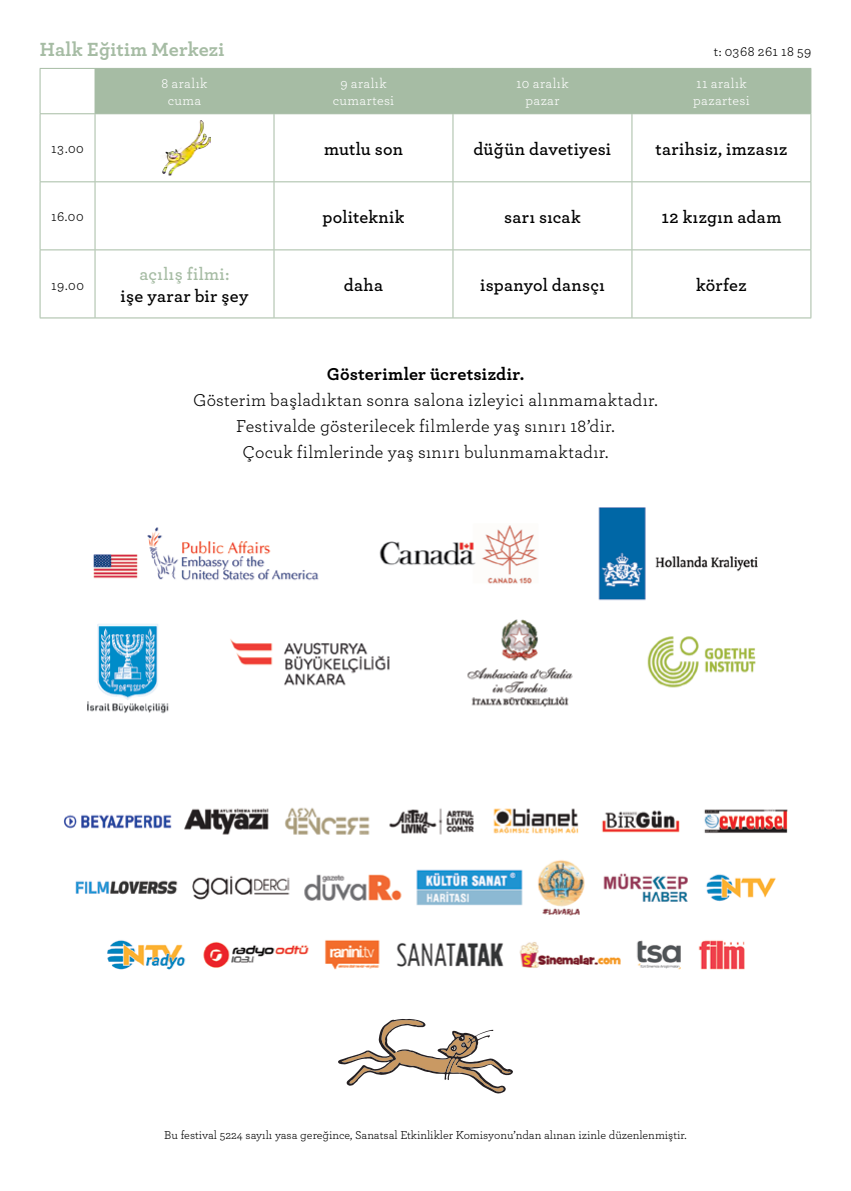
<style>
.page{position:relative;width:851px;height:1191px;background:#fff}
.page>*{position:absolute;margin:0;border:0;box-sizing:border-box;transform-origin:0 0}
.t1{font:700 20px "Archer";letter-spacing:.01em;color:#a6bca4}
.t2{font:18px/26px "Archer";letter-spacing:.015em;color:#000;text-align:center}
.t3{font:600 18px "Archer";letter-spacing:.015em;color:#000}
.t4{font:700 18px "Archer";letter-spacing:.015em;color:#000}
.t5{font:600 18px "Archer";letter-spacing:.02em;color:#a6bca4}
.t6{font:14px/16.8px "Archer";letter-spacing:.03em;color:#fff;text-align:center}
.t7{font:14px "Archer";letter-spacing:.025em;color:#000}
.t8{font:14px "Archer";color:#000101}
.t9{font:12px "Archer";color:#000}
</style>
<div class="page">
<div style="left:96px;top:69px;width:714px;height:44px;background:#a6bca4"></div>
<hr style="left:40px;top:68px;width:55px;height:1px;background:#a6bca4">
<hr style="left:40px;top:69px;width:1px;height:44px;background:#a6bca4">
<hr style="left:95px;top:68px;width:179px;height:1px;background:#a6bca4">
<hr style="left:274px;top:68px;width:179px;height:1px;background:#a6bca4">
<hr style="left:453px;top:68px;width:179px;height:1px;background:#a6bca4">
<hr style="left:632px;top:68px;width:179px;height:1px;background:#a6bca4">
<hr style="left:40px;top:250px;width:1px;height:67px;background:#a6bca4">
<hr style="left:40px;top:114px;width:1px;height:67px;background:#a6bca4">
<hr style="left:40px;top:182px;width:1px;height:67px;background:#a6bca4">
<hr style="left:95px;top:69px;width:1px;height:44px;background:#a6bca4">
<hr style="left:273px;top:69px;width:1px;height:44px;background:#a6bca4">
<hr style="left:452px;top:69px;width:1px;height:44px;background:#a6bca4">
<hr style="left:631px;top:69px;width:1px;height:44px;background:#a6bca4">
<hr style="left:810px;top:69px;width:1px;height:44px;background:#a6bca4">
<hr style="left:95px;top:250px;width:1px;height:67px;background:#a6bca4">
<hr style="left:273px;top:250px;width:1px;height:67px;background:#a6bca4">
<hr style="left:452px;top:250px;width:1px;height:67px;background:#a6bca4">
<hr style="left:631px;top:250px;width:1px;height:67px;background:#a6bca4">
<hr style="left:810px;top:250px;width:1px;height:67px;background:#a6bca4">
<hr style="left:40px;top:317px;width:55px;height:1px;background:#a6bca4">
<hr style="left:95px;top:317px;width:179px;height:1px;background:#a6bca4">
<hr style="left:274px;top:317px;width:179px;height:1px;background:#a6bca4">
<hr style="left:453px;top:317px;width:179px;height:1px;background:#a6bca4">
<hr style="left:632px;top:317px;width:179px;height:1px;background:#a6bca4">
<hr style="left:40px;top:113px;width:55px;height:1px;background:#a6bca4">
<hr style="left:95px;top:113px;width:179px;height:1px;background:#a6bca4">
<hr style="left:95px;top:114px;width:1px;height:67px;background:#a6bca4">
<hr style="left:274px;top:113px;width:179px;height:1px;background:#a6bca4">
<hr style="left:273px;top:114px;width:1px;height:67px;background:#a6bca4">
<hr style="left:453px;top:113px;width:179px;height:1px;background:#a6bca4">
<hr style="left:452px;top:114px;width:1px;height:67px;background:#a6bca4">
<hr style="left:632px;top:113px;width:179px;height:1px;background:#a6bca4">
<hr style="left:631px;top:114px;width:1px;height:67px;background:#a6bca4">
<hr style="left:810px;top:114px;width:1px;height:67px;background:#a6bca4">
<hr style="left:40px;top:181px;width:55px;height:1px;background:#a6bca4">
<hr style="left:95px;top:181px;width:179px;height:1px;background:#a6bca4">
<hr style="left:95px;top:182px;width:1px;height:67px;background:#a6bca4">
<hr style="left:274px;top:181px;width:179px;height:1px;background:#a6bca4">
<hr style="left:273px;top:182px;width:1px;height:67px;background:#a6bca4">
<hr style="left:453px;top:181px;width:179px;height:1px;background:#a6bca4">
<hr style="left:452px;top:182px;width:1px;height:67px;background:#a6bca4">
<hr style="left:632px;top:181px;width:179px;height:1px;background:#a6bca4">
<hr style="left:631px;top:182px;width:1px;height:67px;background:#a6bca4">
<hr style="left:810px;top:182px;width:1px;height:67px;background:#a6bca4">
<hr style="left:40px;top:249px;width:55px;height:1px;background:#a6bca4">
<hr style="left:95px;top:249px;width:179px;height:1px;background:#a6bca4">
<hr style="left:274px;top:249px;width:179px;height:1px;background:#a6bca4">
<hr style="left:453px;top:249px;width:179px;height:1px;background:#a6bca4">
<hr style="left:632px;top:249px;width:179px;height:1px;background:#a6bca4">
<img style="left:162px;top:120px;width:48px;height:56px">
<img style="left:63px;top:507px;width:725px;height:463px">
<svg style="left:338px;top:1019px;width:175px;height:75px"></svg>
<p class="t1" style="left:40px;top:33px;width:186px">Halk Eğitim Merkezi</p>
<p class="t7" style="left:713px;top:41px;width:99px">t: 0368 261 18 59</p>
<p class="t6" style="left:161px;top:75px;width:47px">8 aralık cuma</p>
<p class="t6" style="left:332px;top:75px;width:63px">9 aralık cumartesi</p>
<p class="t6" style="left:516px;top:75px;width:54px">10 aralık pazar</p>
<p class="t6" style="left:693px;top:75px;width:58px;text-align:left">11 aralık pazartesi</p>
<p class="t8" style="left:51px;top:139px;width:34px">13.00</p>
<p class="t3" style="left:324px;top:135px;width:80px">mutlu son</p>
<p class="t3" style="left:473px;top:135px;width:139px">düğün davetiyesi</p>
<p class="t3" style="left:655px;top:135px;width:133px">tarihsiz, imzasız</p>
<p class="t7" style="left:51px;top:207px;width:34px">16.00</p>
<p class="t3" style="left:322px;top:204px;width:83px">politeknik</p>
<p class="t3" style="left:504px;top:204px;width:78px">sarı sıcak</p>
<p class="t3" style="left:661px;top:204px;width:121px">12 kızgın adam</p>
<p class="t7" style="left:51px;top:275px;width:34px">19.00</p>
<p class="t5" style="left:139px;top:261px;width:92px">açılış filmi:</p>
<p class="t3" style="left:121px;top:282px;width:129px">işe yarar bir şey</p>
<p class="t3" style="left:344px;top:272px;width:41px">daha</p>
<p class="t3" style="left:480px;top:272px;width:126px">ispanyol dansçı</p>
<p class="t3" style="left:696px;top:272px;width:52px">körfez</p>
<p class="t4" style="left:326px;top:360px;width:199px">Gösterimler ücretsizdir.</p>
<p class="t2" style="left:193px;top:386px;width:466px">Gösterim başladıktan sonra salona izleyici alınmamaktadır.<br>Festivalde gösterilecek filmlerde yaş sınırı 18’dir.<br>Çocuk filmlerinde yaş sınırı bulunmamaktadır.</p>
<p class="t9" style="left:164px;top:1126px;width:524px">Bu festival 5224 sayılı yasa gereğince, Sanatsal Etkinlikler Komisyonu’ndan alınan izinle düzenlenmiştir.</p>
</div>
